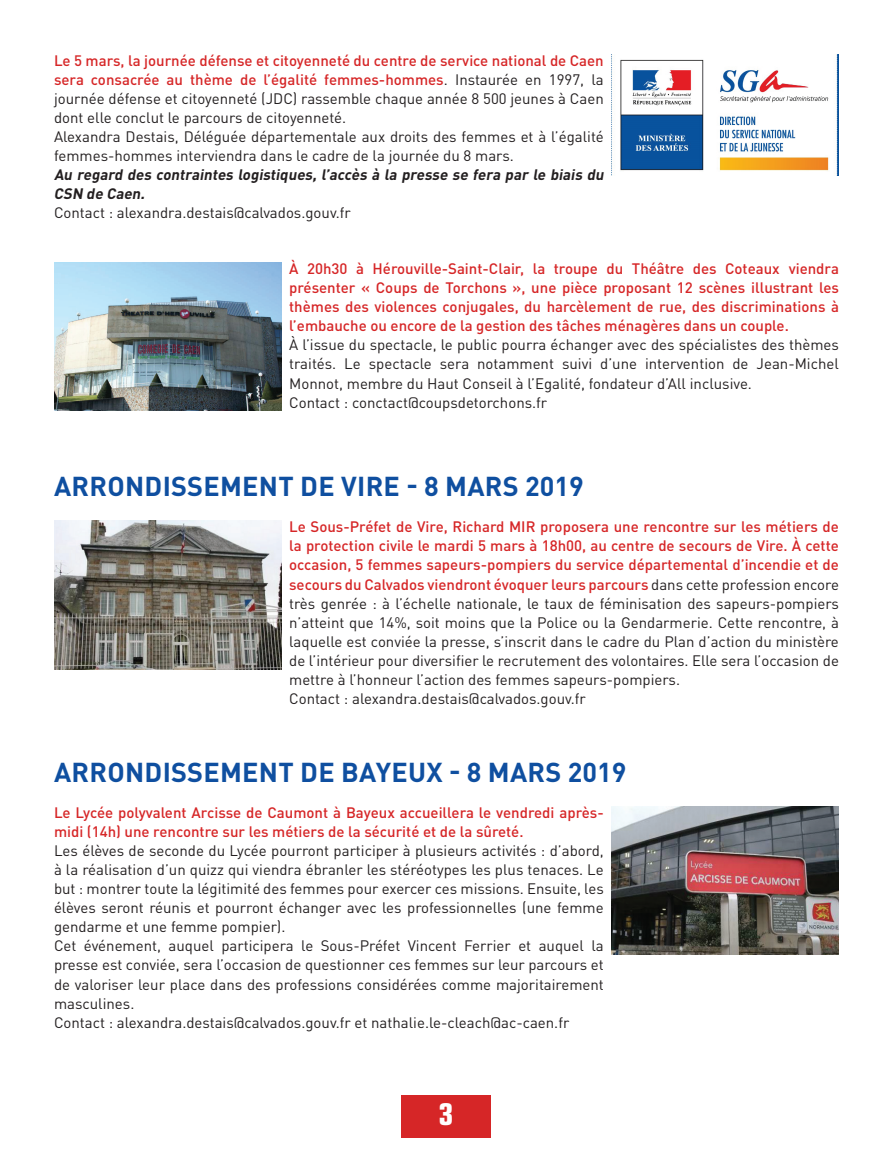
<style>
.page{position:relative;width:893px;height:1149px;background:#fff}
.page>*{position:absolute;margin:0;border:0;box-sizing:border-box;transform-origin:0 0}
.t1{font:700 condensed 30px "Eurostile LT Std";color:#fff}
.t2{font:700 27px "DIN Pro";letter-spacing:.01em;color:#0f4fa0}
.t3{font:15px/19px "DIN Pro";color:#231f20}
.t4{font:500 15px/19px "DIN Pro";color:#d62627;text-align:justify}
.t5{font:italic 700 15px/19px "DIN Pro";color:#231f20}
.s1{font-weight:500;color:#d62627}
</style>
<div class="page">
<img style="left:620px;top:54px;width:219px;height:122px">
<img style="left:54px;top:262px;width:227px;height:148px">
<img style="left:54px;top:520px;width:227px;height:148px">
<img style="left:612px;top:806px;width:227px;height:148px">
<div style="left:402px;top:1094px;width:89px;height:43px;background:#d62627"></div>
<p class="t3" style="left:54px;top:50px;width:551px"><span class="s1">Le 5 mars, la journée défense et citoyenneté du centre de service national de Caen sera consacrée au thème de l’égalité femmes-hommes</span>. Instaurée en 1997, la journée défense et citoyenneté (JDC) rassemble chaque année 8 500 jeunes à Caen dont elle conclut le parcours de citoyenneté.<br>Alexandra Destais, Déléguée départementale aux droits des femmes et à l’égalité femmes-hommes interviendra dans le cadre de la journée du 8 mars.</p>
<p class="t5" style="left:54px;top:164px;width:554px">Au regard des contraintes logistiques, l’accès à la presse se fera par le biais du<br>CSN de Caen.</p>
<p class="t3" style="left:54px;top:203px;width:298px">Contact : alexandra.destais@calvados.gouv.fr</p>
<p class="t4" style="left:289px;top:258px;width:551px">À 20h30 à Hérouville-Saint-Clair, la troupe du Théâtre des Coteaux viendra présenter « Coups de Torchons », une pièce proposant 12 scènes illustrant les thèmes des violences conjugales, du harcèlement de rue, des discriminations à l’embauche ou encore de la gestion des tâches ménagères dans un couple.</p>
<p class="t3" style="left:289px;top:334px;width:551px">À l’issue du spectacle, le public pourra échanger avec des spécialistes des thèmes traités. Le spectacle sera notamment suivi d’une intervention de Jean-Michel Monnot, membre du Haut Conseil à l’Egalité, fondateur d’All inclusive.<br>Contact : conctact@coupsdetorchons.fr</p>
<h2 class="t2" style="left:54px;top:468px;width:410px">ARRONDISSEMENT DE VIRE - 8 MARS</h2>
<h2 class="t2" style="left:525px;top:468px;width:60px">2019</h2>
<p class="t3" style="left:289px;top:516px;width:551px"><span class="s1">Le Sous-Préfet de Vire, Richard MIR proposera une rencontre sur les métiers de la protection civile le mardi 5 mars à 18h00, au centre de secours de Vire. À cette occasion, 5 femmes sapeurs-pompiers du service départemental d’incendie et de secours du Calvados viendront évoquer leurs parcours</span> dans cette profession encore très genrée : à l’échelle nationale, le taux de féminisation des sapeurs-pompiers n’atteint que 14%, soit moins que la Police ou la Gendarmerie. Cette rencontre, à laquelle est conviée la presse, s’inscrit dans le cadre du Plan d’action du ministère de l’intérieur pour diversifier le recrutement des volontaires. Elle sera l’occasion de mettre à l’honneur l’action des femmes sapeurs-pompiers.<br>Contact : alexandra.destais@calvados.gouv.fr</p>
<h2 class="t2" style="left:54px;top:753px;width:453px">ARRONDISSEMENT DE BAYEUX - 8 MARS</h2>
<h2 class="t2" style="left:568px;top:753px;width:60px">2019</h2>
<p class="t4" style="left:54px;top:801px;width:551px">Le Lycée polyvalent Arcisse de Caumont à Bayeux accueillera le vendredi après&shy;midi (14h) une rencontre sur les métiers de la sécurité et de la sûreté.</p>
<p class="t3" style="left:54px;top:840px;width:551px">Les élèves de seconde du Lycée pourront participer à plusieurs activités : d’abord, à la réalisation d’un quizz qui viendra ébranler les stéréotypes les plus tenaces. Le but : montrer toute la légitimité des femmes pour exercer ces missions. Ensuite, les élèves seront réunis et pourront échanger avec les professionnelles (une femme gendarme et une femme pompier).<br>Cet événement, auquel participera le Sous-Préfet Vincent Ferrier et auquel la presse est conviée, sera l’occasion de questionner ces femmes sur leur parcours et de valoriser leur place dans des professions considérées comme majoritairement masculines.<br>Contact : alexandra.destais@calvados.gouv.fr et nathalie.le-cleach@ac-caen.fr</p>
<h1 class="t1" style="left:439px;top:1095px;width:16px">3</h1>
</div>
